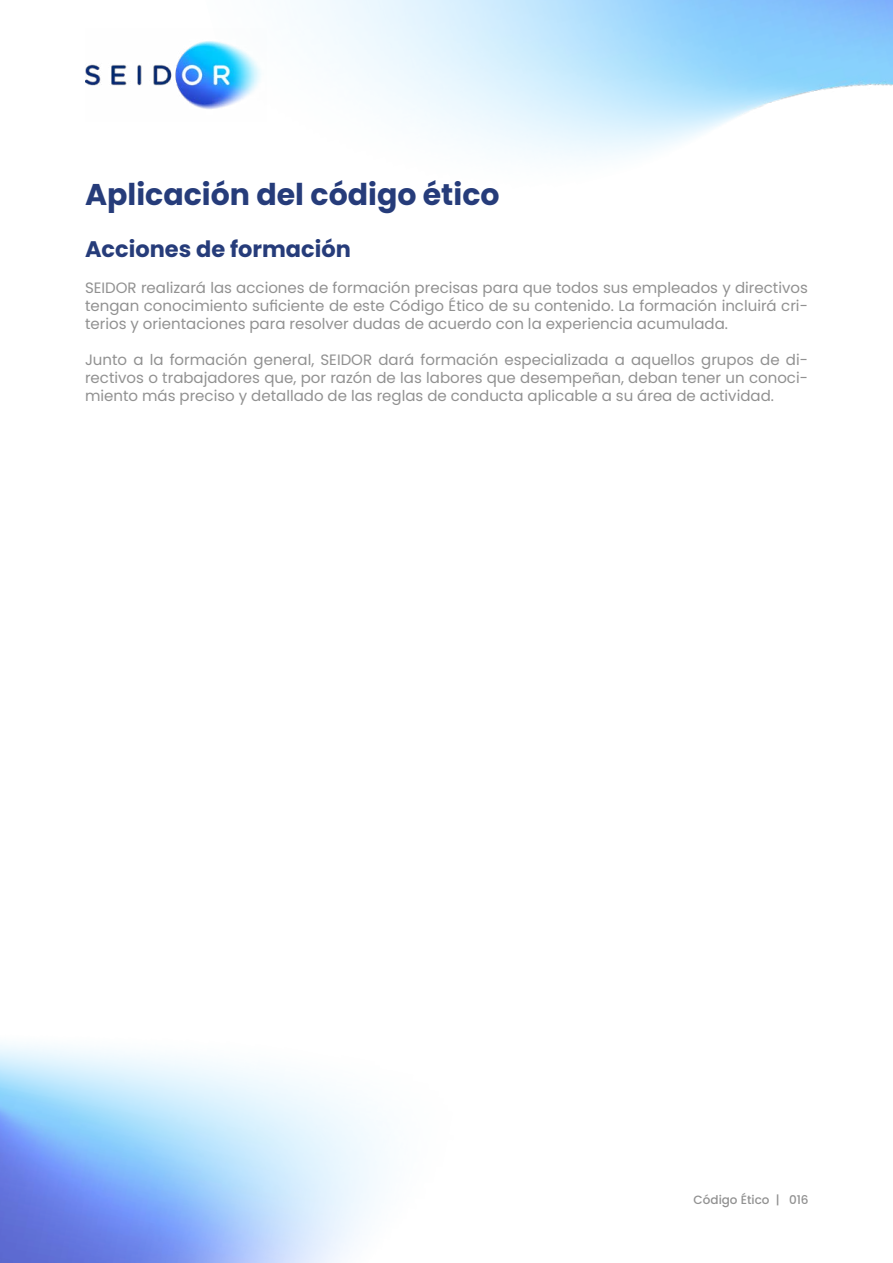
<style>
.page{position:relative;width:893px;height:1263px;background:#fff}
.page>*{position:absolute;margin:0;border:0;box-sizing:border-box;transform-origin:0 0}
.t1{font:700 30px "Poppins";color:#263c7a}
.t2{font:700 22.5px "Poppins";color:#263c7a}
.t3{font:15px/18px "Poppins";color:#919191;text-align:justify}
.t4{font:500 12px "Poppins";color:#919191}
</style>
<div class="page">
<img style="left:0;top:1043px;width:381px;height:220px">
<img style="left:85px;top:29px;width:181px;height:81px">
<h1 class="t1" style="left:85px;top:178px;width:416px">Aplicación del código ético</h1>
<h2 class="t2" style="left:85px;top:237px;width:267px">Acciones de formación</h2>
<p class="t3" style="left:85px;top:279px;width:724px">SEIDOR realizará las acciones de formación precisas para que todos sus empleados y directivos tengan conocimiento suficiente de este Código Ético de su contenido. La formación incluirá cri&shy;terios y orientaciones para resolver dudas de acuerdo con la experiencia acumulada.</p>
<p class="t3" style="left:85px;top:351px;width:724px">Junto a la formación general, SEIDOR dará formación especializada a aquellos grupos de di&shy;rectivos o trabajadores que, por razón de las labores que desempeñan, deban tener un conoci&shy;miento más preciso y detallado de las reglas de conducta aplicable a su área de actividad.</p>
<p class="t4" style="left:694px;top:1193px;width:117px">Código Ético | 016</p>
</div>
